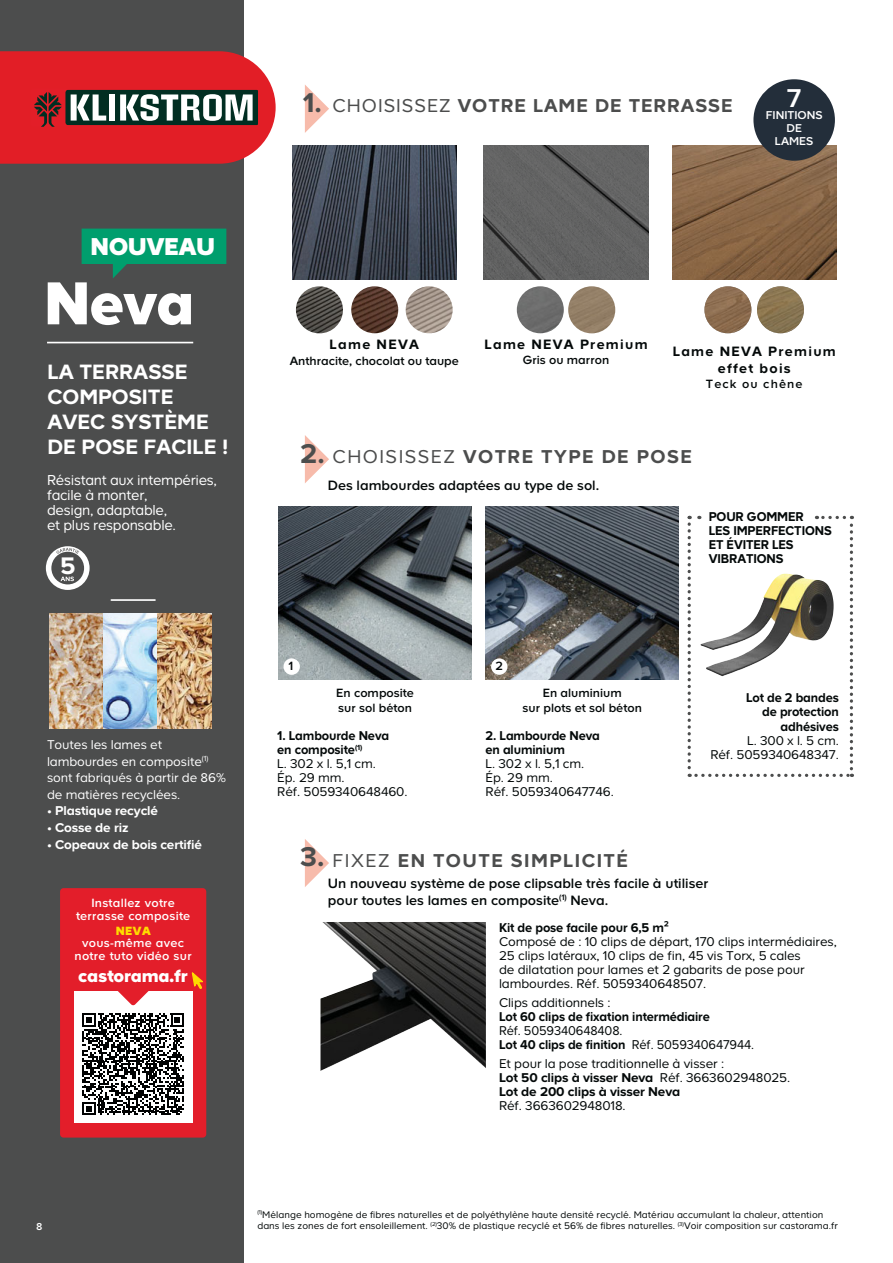
<style>
.page{position:relative;width:893px;height:1263px;background:#fff}
.page>*{position:absolute;margin:0;border:0;box-sizing:border-box;transform-origin:0 0}
.t1{font:900 63px "Casto";color:#fff}
.t2{font:500 26.7px "Casto";color:#fff}
.t3{font:900 25.35px "Casto";color:#fff}
.t4{font:700 24.9px "Casto";color:#fff}
.t5{font:700 21.6px/24.9px "Casto";color:#fff}
.t6{font:700 19.35px "Casto";letter-spacing:.075em;color:#4c4d4d}
.t7{font:700 19.35px "Casto";letter-spacing:.05em;color:#4c4d4d}
.t8{font:900 18.3px "Casto";letter-spacing:-.015em;color:#fff}
.t9{font:15px/15px "Casto";letter-spacing:-.02em;color:#fff}
.t10{font:500 14.1px/17px "Casto";color:#040909}
.t11{font:700 14.1px/17px "Casto";letter-spacing:.09em;color:#040909;text-align:center}
.t12{font:13.2px/14.1px "Casto";letter-spacing:-.01em;color:#040909}
.t13{font:700 13.2px/14.1px "Casto";letter-spacing:-.01em;color:#040909;scale:.95 1}
.t14{font:13.2px/16.5px "Casto";letter-spacing:-.01em;color:#fff}
.t15{font:13.2px/14.1px "Casto";letter-spacing:-.01em;color:#040909;scale:.95 1}
.t16{font:700 13.2px "Casto";letter-spacing:-.01em;color:#fff}
.t17{font:500 12.45px/14.9px "Casto";color:#040909}
.t18{font:500 12.45px/12.5px "Casto";letter-spacing:.02em;color:#fff;text-align:center}
.t19{font:500 12.45px "Casto";letter-spacing:.09em;color:#040909}
.t20{font:900 12.45px "Casto";color:#fedc00}
.t21{font:500 11.85px/12.8px "Casto";color:#fff;text-align:center}
.t22{font:500 10.5px "Casto";color:#fff}
.t23{font:9.9px/11.6px "Casto";color:#040909}
.s1{font-size:28.2px}
.s2{font-weight:400}
.s3{font-weight:700}
</style>
<div class="page">
<div style="left:0;top:0;width:243px;height:1263px;background:#4c4d4d"></div>
<img style="left:320px;top:922px;width:166px;height:149px">
<svg style="left:305px;top:435px;width:24px;height:48px"></svg>
<svg style="left:305px;top:839px;width:24px;height:48px"></svg>
<hr style="left:47px;top:342px;width:146px;height:1px;background:#fff">
<svg style="left:82px;top:229px;width:144px;height:49px"></svg>
<svg style="left:46px;top:546px;width:44px;height:44px"></svg>
<svg style="left:305px;top:85px;width:24px;height:48px"></svg>
<img style="left:292px;top:145px;width:164px;height:134px">
<img style="left:484px;top:145px;width:164px;height:134px">
<img style="left:672px;top:145px;width:164px;height:134px">
<img style="left:351px;top:286px;width:47px;height:47px;border-radius:50%">
<img style="left:406px;top:286px;width:47px;height:47px;border-radius:50%">
<img style="left:704px;top:286px;width:47px;height:47px;border-radius:50%">
<img style="left:757px;top:286px;width:47px;height:47px;border-radius:50%">
<div style="left:753px;top:79px;width:82px;height:82px;background:#232e3a;border-radius:50%"></div>
<hr style="left:111px;top:599px;width:44px;height:2px;background:#fff">
<img style="left:49px;top:613px;width:54px;height:115px">
<img style="left:103px;top:613px;width:109px;height:115px">
<img style="left:486px;top:506px;width:192px;height:173px">
<img style="left:279px;top:506px;width:192px;height:173px">
<svg style="left:0;top:51px;width:276px;height:113px;background:#c43d42"></svg>
<svg style="left:687px;top:516px;width:166px;height:261px"></svg>
<img style="left:701px;top:574px;width:132px;height:102px">
<div style="left:60px;top:888px;width:146px;height:250px;background:#e31e2a;border-radius:3px"></div>
<div style="left:74px;top:991px;width:118px;height:132px;background:#fff"></div>
<svg style="left:118px;top:991px;width:31px;height:15px"></svg>
<svg style="left:82px;top:1013px;width:102px;height:102px"></svg>
<div style="left:517px;top:286px;width:47px;height:47px;background:#6d6d6d;border-radius:50%"></div>
<div style="left:568px;top:286px;width:47px;height:47px;background:#948067;border-radius:50%"></div>
<div style="left:283px;top:658px;width:17px;height:17px;background:#fff;border-radius:50%"></div>
<div style="left:491px;top:658px;width:16px;height:17px;background:#fff;border-radius:50%"></div>
<img style="left:296px;top:286px;width:47px;height:47px;border-radius:50%">
<svg style="left:191px;top:972px;width:12px;height:17px"></svg>
<h3 class="t3" style="left:91px;top:238px;width:126px">NOUVEAU</h3>
<h1 class="t1" style="left:44px;top:282px;width:152px">Neva</h1>
<h3 class="t5" style="left:47px;top:361px;width:182px">LA TERRASSE<br>COMPOSITE<br>AVEC SYSTÈME<br>DE POSE FACILE !</h3>
<p class="t9" style="left:47px;top:474px;width:171px">Résistant aux intempéries, facile à monter,<br>design, adaptable,<br>et plus responsable.</p>
<h3 class="t4" style="left:60px;top:558px;width:17px">5</h3>
<p class="t14" style="left:47px;top:738px;width:180px">Toutes les lames et lambourdes en composite<sup>(1) </sup>sont fabriqués à partir de 86% de matières recyclées.</p>
<p class="t16" style="left:47px;top:807px;width:112px">• Plastique recyclé</p>
<p class="t16" style="left:47px;top:823px;width:83px">• Cosse de riz</p>
<p class="t16" style="left:47px;top:840px;width:156px">• Copeaux de bois certifié</p>
<p class="t18" style="left:76px;top:898px;width:116px">Installez votre terrasse composite</p>
<p class="t20" style="left:116px;top:926px;width:36px">NEVA</p>
<p class="t18" style="left:75px;top:938px;width:119px">vous-même avec notre tuto vidéo sur</p>
<h3 class="t8" style="left:78px;top:969px;width:111px">castorama.fr</h3>
<h3 class="t7" style="left:303px;top:99px;width:431px"><span class="s1">1.</span> <span class="s2">CHOISISSEZ</span> VOTRE LAME DE TERRASSE</h3>
<h2 class="t2" style="left:787px;top:89px;width:16px">7</h2>
<p class="t21" style="left:766px;top:110px;width:58px">FINITIONS<br>DE<br>LAMES</p>
<p class="t11" style="left:330px;top:337px;width:91px">Lame NEVA</p>
<p class="t17" style="left:290px;top:354px;width:171px">Anthracite, chocolat ou taupe</p>
<p class="t11" style="left:484px;top:337px;width:165px">Lame NEVA Premium</p>
<p class="t17" style="left:523px;top:354px;width:88px">Gris ou marron</p>
<p class="t11" style="left:673px;top:344px;width:165px">Lame NEVA Premium effet bois</p>
<p class="t19" style="left:706px;top:380px;width:98px">Teck ou chêne</p>
<h3 class="t6" style="left:300px;top:450px;width:393px"><span class="s1">2.</span> <span class="s2">CHOISISSEZ</span> VOTRE TYPE DE POSE</h3>
<p class="t10" style="left:328px;top:479px;width:273px">Des lambourdes adaptées au type de sol.</p>
<p class="t13" style="left:709px;top:511px;width:131px">POUR GOMMER<br>LES IMPERFECTIONS<br>ET ÉVITER LES<br>VIBRATIONS</p>
<p class="t17" style="left:288px;top:660px;width:6px">1</p>
<p class="t17" style="left:495px;top:660px;width:9px">2</p>
<p class="t17" style="left:336px;top:686px;width:79px">En composite sur sol béton</p>
<p class="t17" style="left:522px;top:686px;width:121px;text-align:center">En aluminium<br>sur plots et sol béton</p>
<p class="t12" style="left:277px;top:730px;width:132px"><span class="s3">1. Lambourde Neva<br>en composite</span><sup>(1)<br></sup>L. 302 x l. 5,1 cm.<br>Ép. 29 mm.<br>Réf. 5059340648460.</p>
<p class="t13" style="left:485px;top:730px;width:122px">2. Lambourde Neva en aluminium</p>
<p class="t12" style="left:485px;top:758px;width:130px">L. 302 x l. 5,1 cm.<br>Ép. 29 mm.<br>Réf. 5059340647746.</p>
<p class="t13" style="left:746px;top:692px;width:99px;text-align:right">Lot de 2 bandes de protection adhésives</p>
<p class="t12" style="left:710px;top:734px;width:130px;text-align:right">L. 300 x l. 5 cm.<br>Réf. 5059340648347.</p>
<h3 class="t6" style="left:300px;top:854px;width:329px"><span class="s1">3.</span> <span class="s2">FIXEZ</span> EN TOUTE SIMPLICITÉ</h3>
<p class="t10" style="left:328px;top:876px;width:382px">Un nouveau système de pose clipsable très facile à utiliser pour toutes les lames en composite<sup>(1)</sup> Neva.</p>
<p class="t13" style="left:499px;top:922px;width:180px">Kit de pose facile pour 6,5 m²</p>
<p class="t12" style="left:499px;top:936px;width:339px">Composé de : 10 clips de départ, 170 clips intermédiaires, 25 clips latéraux, 10 clips de fin, 45 vis Torx, 5 cales<br>de dilatation pour lames et 2 gabarits de pose pour lambourdes. Réf. 5059340648507.</p>
<p class="t12" style="left:499px;top:997px;width:113px">Clips additionnels :</p>
<p class="t13" style="left:499px;top:1011px;width:223px">Lot 60 clips de fixation intermédiaire</p>
<p class="t15" style="left:499px;top:1025px;width:270px">Réf. 5059340648408.<br><span class="s3">Lot 40 clips de finition</span> Réf. 5059340647944.</p>
<p class="t12" style="left:499px;top:1058px;width:293px">Et pour la pose traditionnelle à visser :<br><span class="s3">Lot 50 clips à visser Neva</span> Réf. 3663602948025.<br><span class="s3">Lot de 200 clips à visser Neva</span></p>
<p class="t12" style="left:499px;top:1100px;width:128px">Réf. 3663602948018.</p>
<p class="t22" style="left:36px;top:1223px;width:8px">8</p>
<p class="t23" style="left:257px;top:1209px;width:582px"><sup>(1)</sup>Mélange homogène de fibres naturelles et de polyéthylène haute densité recyclé. Matériau accumulant la chaleur, attention dans les zones de fort ensoleillement. <sup>(2)</sup>30% de plastique recyclé et 56% de fibres naturelles. <sup>(3)</sup>Voir composition sur castorama.fr</p>
</div>
